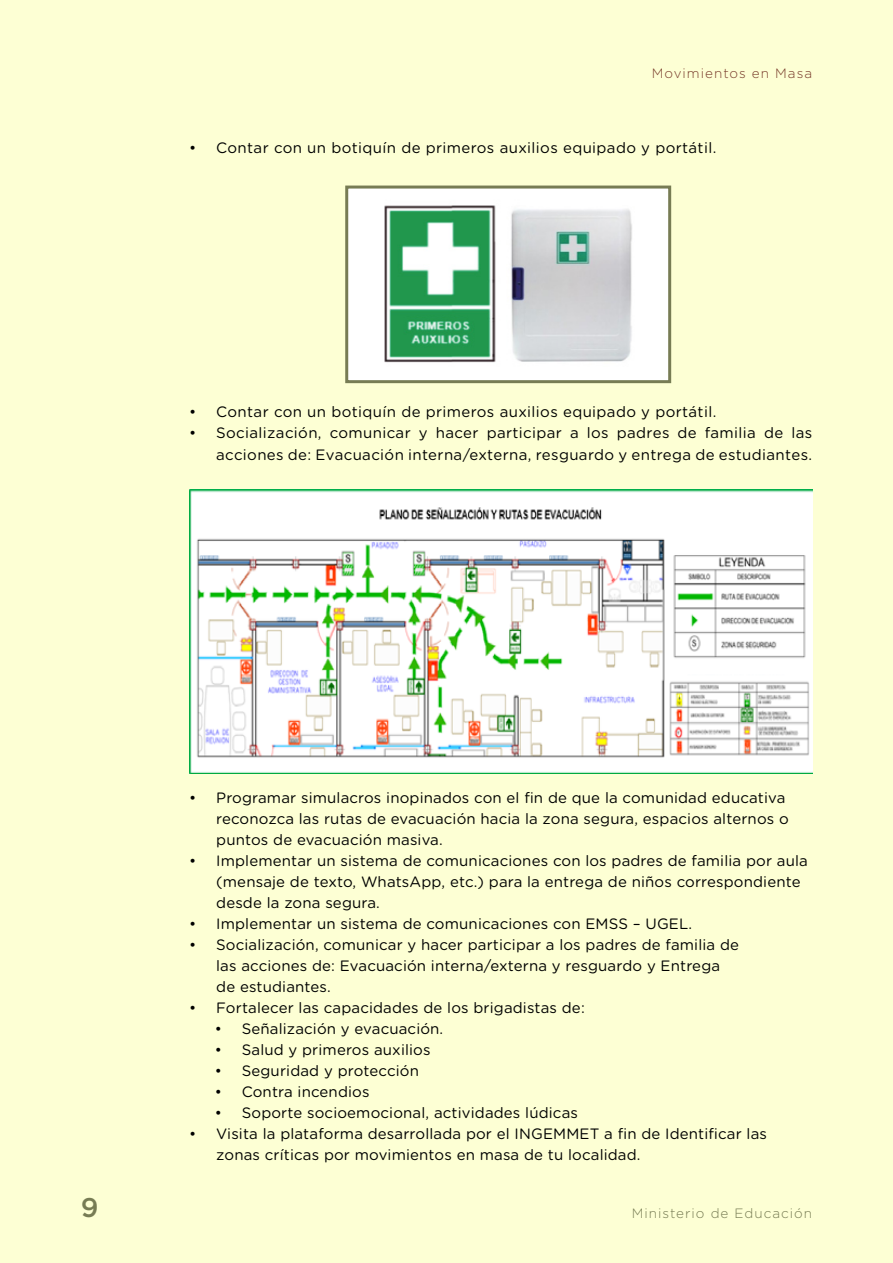
<style>
.page{position:relative;width:893px;height:1263px;background:#fdffd4}
.page>*{position:absolute;margin:0;border:0;box-sizing:border-box;transform-origin:0 0}
.t1{font:500 27px "Gotham";color:#777c54}
.t2{font:15px/21px "Gotham Rnd";letter-spacing:.01em;color:#000}
.t3{font:300 13.5px "Gotham";letter-spacing:.075em;color:#777c54}
.t4{font:300 13.5px "Gotham";letter-spacing:.075em;color:#783c2b}
</style>
<div class="page">
<img style="left:189px;top:490px;width:623px;height:283px">
<img style="left:349px;top:190px;width:318px;height:189px">
<div style="left:345px;top:186px;width:326px;height:197px;border:3px solid #777c54"></div>
<p class="t4" style="left:652px;top:64px;width:162px">Movimientos en Masa</p>
<p class="t2" style="left:189px;top:137px;width:529px">• Contar con un botiquín de primeros auxilios equipado y portátil.</p>
<p class="t2" style="left:189px;top:401px;width:529px">• Contar con un botiquín de primeros auxilios equipado y portátil.</p>
<p class="t2" style="left:189px;top:422px;width:624px;text-align:right">• Socialización, comunicar y hacer participar a los padres de familia de las acciones de: Evacuación interna/externa, resguardo y entrega de estudiantes.</p>
<p class="t2" style="left:216px;top:786px;width:574px;text-indent:-27px">• Programar simulacros inopinados con el fin de que la comunidad educativa reconozca las rutas de evacuación hacia la zona segura, espacios alternos o puntos de evacuación masiva.</p>
<p class="t2" style="left:216px;top:849px;width:593px;text-indent:-27px">• Implementar un sistema de comunicaciones con los padres de familia por aula (mensaje de texto, WhatsApp, etc.) para la entrega de niños correspondiente desde la zona segura.</p>
<p class="t2" style="left:189px;top:912px;width:504px">• Implementar un sistema de comunicaciones con EMSS – UGEL.</p>
<p class="t2" style="left:216px;top:933px;width:524px;text-indent:-27px">• Socialización, comunicar y hacer participar a los padres de familia de las acciones de: Evacuación interna/externa y resguardo y Entrega de estudiantes.</p>
<p class="t2" style="left:189px;top:996px;width:397px">• Fortalecer las capacidades de los brigadistas de:</p>
<p class="t2" style="left:215px;top:1017px;width:230px">• Señalización y evacuación.</p>
<p class="t2" style="left:215px;top:1038px;width:217px">• Salud y primeros auxilios</p>
<p class="t2" style="left:215px;top:1059px;width:206px">• Seguridad y protección</p>
<p class="t2" style="left:215px;top:1080px;width:156px">• Contra incendios</p>
<p class="t2" style="left:215px;top:1101px;width:365px">• Soporte socioemocional, actividades lúdicas</p>
<p class="t2" style="left:216px;top:1122px;width:552px;text-indent:-27px">• Visita la plataforma desarrollada por el INGEMMET a fin de Identificar las zonas críticas por movimientos en masa de tu localidad.</p>
<h1 class="t1" style="left:81px;top:1190px;width:19px">9</h1>
<p class="t3" style="left:632px;top:1204px;width:182px">Ministerio de Educación</p>
</div>
